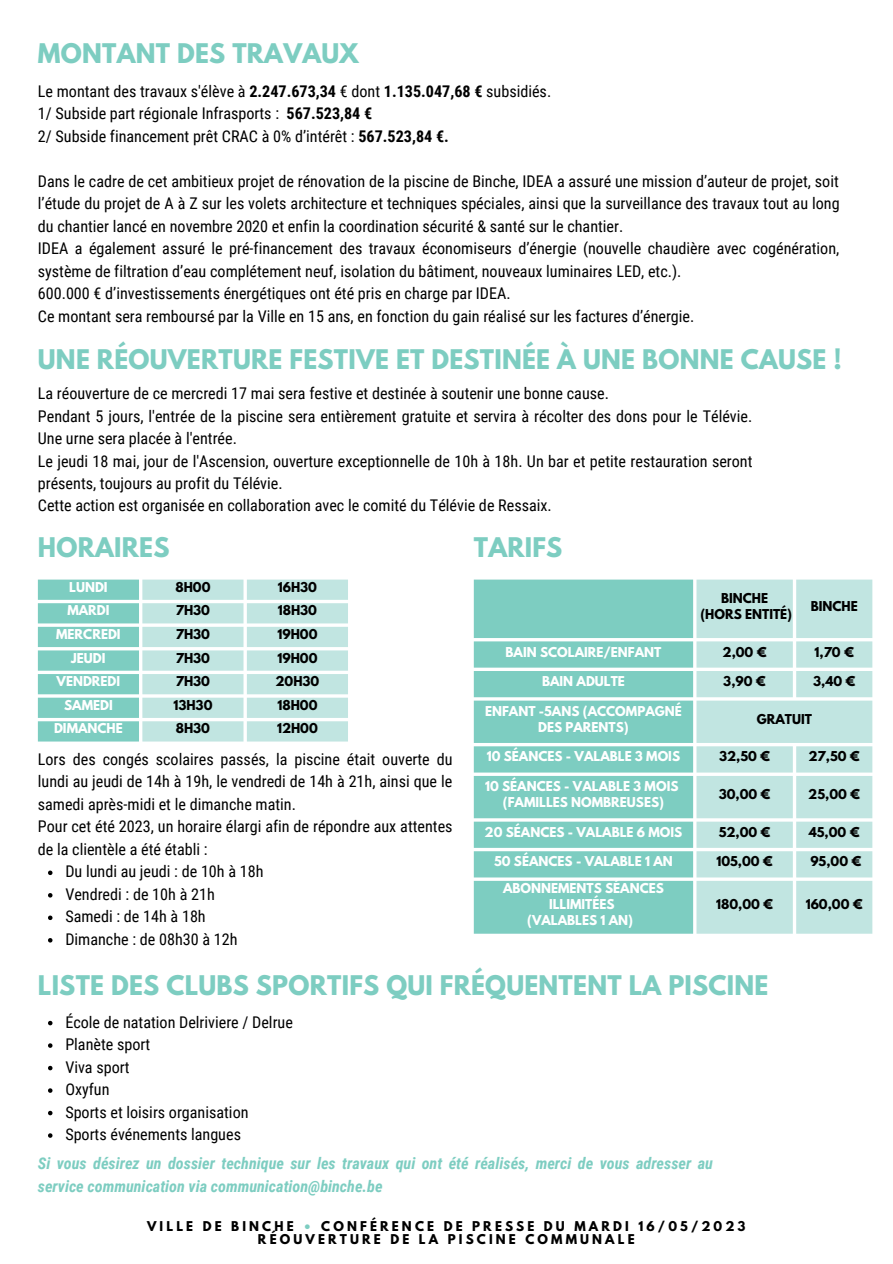
<style>
.page{position:relative;width:893px;height:1264px;background:#fff}
.page>*{position:absolute;margin:0;border:0;box-sizing:border-box;transform-origin:0 0}
.t1{font:700 24px "League Spartan";letter-spacing:.01em;color:#7dcdc1}
.t2{font:16.2px/22.5px "Roboto Condensed";color:#000}
.t3{font:italic 700 16.2px/22.5px "Roboto Condensed";color:#7dcdc1}
.t4{font:700 12px/16px "League Spartan";color:#fff;text-align:center}
.t5{font:700 12px "League Spartan";color:#000}
.t6{font:700 12px "League Spartan";letter-spacing:.26em;color:#000}
.s1{font-weight:700}
.s2{color:#7dcdc1}
</style>
<div class="page">
<svg style="left:38px;top:579px;width:310px;height:162px;background:#b6e1dc"></svg>
<svg style="left:474px;top:579px;width:219px;height:354px;background:#87d0c5"></svg>
<svg style="left:696px;top:579px;width:176px;height:354px;background:#c6e7e3"></svg>
<svg style="left:48px;top:1020px;width:4px;height:5px"></svg>
<svg style="left:48px;top:1043px;width:4px;height:4px"></svg>
<svg style="left:48px;top:1065px;width:4px;height:5px"></svg>
<svg style="left:48px;top:1088px;width:4px;height:4px"></svg>
<svg style="left:48px;top:1110px;width:4px;height:5px"></svg>
<svg style="left:48px;top:1133px;width:4px;height:4px"></svg>
<svg style="left:48px;top:870px;width:4px;height:5px"></svg>
<svg style="left:48px;top:893px;width:4px;height:4px"></svg>
<svg style="left:48px;top:915px;width:4px;height:5px"></svg>
<svg style="left:48px;top:938px;width:4px;height:4px"></svg>
<p class="t1" style="left:38px;top:41px;width:322px">MONTANT DES TRAVAUX</p>
<p class="t2" style="left:38px;top:80px;width:515px">Le montant des travaux s'élève à <span class="s1">2.247.673,34</span> € dont <span class="s1">1.135.047,68 €</span> subsidiés.</p>
<p class="t2" style="left:38px;top:102px;width:336px">1/ Subside part régionale Infrasports : <span class="s1">567.523,84 €</span></p>
<p class="t2" style="left:38px;top:125px;width:412px">2/ Subside financement prêt CRAC à 0% d’intérêt : <span class="s1">567.523,84 €.</span></p>
<p class="t2" style="left:38px;top:170px;width:803px;text-align:justify">Dans le cadre de cet ambitieux projet de rénovation de la piscine de Binche, IDEA a assuré une mission d’auteur de projet, soit l’étude du projet de A à Z sur les volets architecture et techniques spéciales, ainsi que la surveillance des travaux tout au long du chantier lancé en novembre 2020 et enfin la coordination sécurité &amp; santé sur le chantier.</p>
<p class="t2" style="left:38px;top:237px;width:802px">IDEA a également assuré le pré-financement des travaux économiseurs d’énergie (nouvelle chaudière avec cogénération, système de filtration d’eau complétement neuf, isolation du bâtiment, nouveaux luminaires LED, etc.).</p>
<p class="t2" style="left:38px;top:282px;width:474px">600.000 € d’investissements énergétiques ont été pris en charge par IDEA.</p>
<p class="t2" style="left:38px;top:305px;width:658px">Ce montant sera remboursé par la Ville en 15 ans, en fonction du gain réalisé sur les factures d’énergie.</p>
<p class="t1" style="left:38px;top:347px;width:805px">UNE RÉOUVERTURE FESTIVE ET DESTINÉE À UNE BONNE CAUSE !</p>
<p class="t2" style="left:38px;top:382px;width:572px">La réouverture de ce mercredi 17 mai sera festive et destinée à soutenir une bonne cause.</p>
<p class="t2" style="left:38px;top:405px;width:716px">Pendant 5 jours, l'entrée de la piscine sera entièrement gratuite et servira à récolter des dons pour le Télévie.<br>Une urne sera placée à l'entrée.</p>
<p class="t2" style="left:38px;top:449px;width:716px">Le jeudi 18 mai, jour de l'Ascension, ouverture exceptionnelle de 10h à 18h. Un bar et petite restauration seront présents, toujours au profit du Télévie.</p>
<p class="t2" style="left:38px;top:494px;width:515px">Cette action est organisée en collaboration avec le comité du Télévie de Ressaix.</p>
<p class="t1" style="left:38px;top:535px;width:133px">HORAIRES</p>
<p class="t1" style="left:474px;top:535px;width:90px">TARIFS</p>
<p class="t4" style="left:69px;top:580px;width:40px">LUNDI</p>
<p class="t5" style="left:175px;top:581px;width:37px">8H00</p>
<p class="t5" style="left:278px;top:581px;width:41px">16H30</p>
<p class="t4" style="left:67px;top:604px;width:44px">MARDI</p>
<p class="t5" style="left:176px;top:604px;width:36px">7H30</p>
<p class="t5" style="left:278px;top:604px;width:41px">18H30</p>
<p class="t4" style="left:56px;top:627px;width:66px">MERCREDI</p>
<p class="t5" style="left:176px;top:628px;width:36px">7H30</p>
<p class="t5" style="left:277px;top:628px;width:42px">19H00</p>
<p class="t4" style="left:71px;top:651px;width:36px">JEUDI</p>
<p class="t5" style="left:176px;top:651px;width:36px">7H30</p>
<p class="t5" style="left:277px;top:651px;width:42px">19H00</p>
<p class="t4" style="left:57px;top:674px;width:65px">VENDREDI</p>
<p class="t5" style="left:176px;top:675px;width:36px">7H30</p>
<p class="t5" style="left:275px;top:675px;width:45px">20H30</p>
<p class="t4" style="left:64px;top:698px;width:50px">SAMEDI</p>
<p class="t5" style="left:173px;top:699px;width:41px">13H30</p>
<p class="t5" style="left:277px;top:699px;width:42px">18H00</p>
<p class="t4" style="left:54px;top:722px;width:70px">DIMANCHE</p>
<p class="t5" style="left:176px;top:722px;width:36px">8H30</p>
<p class="t5" style="left:277px;top:722px;width:42px">12H00</p>
<p class="t2" style="left:38px;top:748px;width:416px;text-align:justify">Lors des congés scolaires passés, la piscine était ouverte du lundi au jeudi de 14h à 19h, le vendredi de 14h à 21h, ainsi que le samedi après-midi et le dimanche matin.</p>
<p class="t2" style="left:38px;top:815px;width:416px">Pour cet été 2023, un horaire élargi afin de répondre aux attentes de la clientèle a été établi :</p>
<p class="t2" style="left:65px;top:860px;width:200px">Du lundi au jeudi : de 10h à 18h</p>
<p class="t2" style="left:65px;top:883px;width:151px">Vendredi : de 10h à 21h</p>
<p class="t2" style="left:65px;top:905px;width:142px">Samedi : de 14h à 18h</p>
<p class="t2" style="left:65px;top:928px;width:174px">Dimanche : de 08h30 à 12h</p>
<p class="t5" style="left:721px;top:592px;width:49px">BINCHE</p>
<p class="t5" style="left:700px;top:608px;width:93px">(HORS ENTITÉ)</p>
<p class="t5" style="left:810px;top:600px;width:49px">BINCHE</p>
<p class="t4" style="left:505px;top:645px;width:157px">BAIN SCOLAIRE/ENFANT</p>
<p class="t5" style="left:722px;top:645px;width:46px">2,00 €</p>
<p class="t5" style="left:814px;top:645px;width:41px">1,70 €</p>
<p class="t4" style="left:542px;top:674px;width:84px">BAIN ADULTE</p>
<p class="t5" style="left:723px;top:675px;width:44px">3,90 €</p>
<p class="t5" style="left:813px;top:675px;width:44px">3,40 €</p>
<p class="t4" style="left:485px;top:704px;width:198px">ENFANT -5ANS (ACCOMPAGNÉ<br>DES PARENTS)</p>
<p class="t5" style="left:756px;top:713px;width:57px">GRATUIT</p>
<p class="t4" style="left:486px;top:750px;width:195px">10 SÉANCES - VALABLE 3 MOIS</p>
<p class="t5" style="left:719px;top:750px;width:53px">32,50 €</p>
<p class="t5" style="left:808px;top:750px;width:53px">27,50 €</p>
<p class="t4" style="left:485px;top:779px;width:195px">10 SÉANCES - VALABLE 3 MOIS</p>
<p class="t4" style="left:503px;top:795px;width:163px">(FAMILLES NOMBREUSES)</p>
<p class="t5" style="left:718px;top:788px;width:53px">30,00 €</p>
<p class="t5" style="left:808px;top:788px;width:53px">25,00 €</p>
<p class="t4" style="left:484px;top:825px;width:199px">20 SÉANCES - VALABLE 6 MOIS</p>
<p class="t5" style="left:718px;top:826px;width:53px">52,00 €</p>
<p class="t5" style="left:808px;top:826px;width:52px">45,00 €</p>
<p class="t4" style="left:494px;top:855px;width:180px">50 SÉANCES - VALABLE 1 AN</p>
<p class="t5" style="left:716px;top:855px;width:58px">105,00 €</p>
<p class="t5" style="left:810px;top:855px;width:53px">95,00 €</p>
<p class="t4" style="left:503px;top:881px;width:162px">ABONNEMENTS SÉANCES<br>ILLIMITÉES</p>
<p class="t4" style="left:527px;top:913px;width:107px">(VALABLES 1 AN)</p>
<p class="t5" style="left:716px;top:898px;width:59px">180,00 €</p>
<p class="t5" style="left:805px;top:898px;width:59px">160,00 €</p>
<p class="t1" style="left:38px;top:973px;width:732px">LISTE DES CLUBS SPORTIFS QUI FRÉQUENTENT LA PISCINE</p>
<p class="t2" style="left:65px;top:1010px;width:229px">École de natation Delriviere / Delrue</p>
<p class="t2" style="left:65px;top:1033px;width:86px">Planète sport</p>
<p class="t2" style="left:65px;top:1055px;width:66px">Viva sport</p>
<p class="t2" style="left:65px;top:1078px;width:46px">Oxyfun</p>
<p class="t2" style="left:65px;top:1100px;width:185px">Sports et loisirs organisation</p>
<p class="t2" style="left:65px;top:1123px;width:177px">Sports événements langues</p>
<p class="t3" style="left:38px;top:1152px;width:676px">Si vous désirez un dossier technique sur les travaux qui ont été réalisés, merci de vous adresser au service communication via communication@binche.be</p>
<p class="t6" style="left:147px;top:1219px;width:600px">VILLE DE BINCHE <span class="s2">•</span> CONFÉRENCE DE PRESSE DU MARDI 16/05/2023</p>
<p class="t6" style="left:258px;top:1232px;width:378px">RÉOUVERTURE DE LA PISCINE COMMUNALE</p>
</div>
